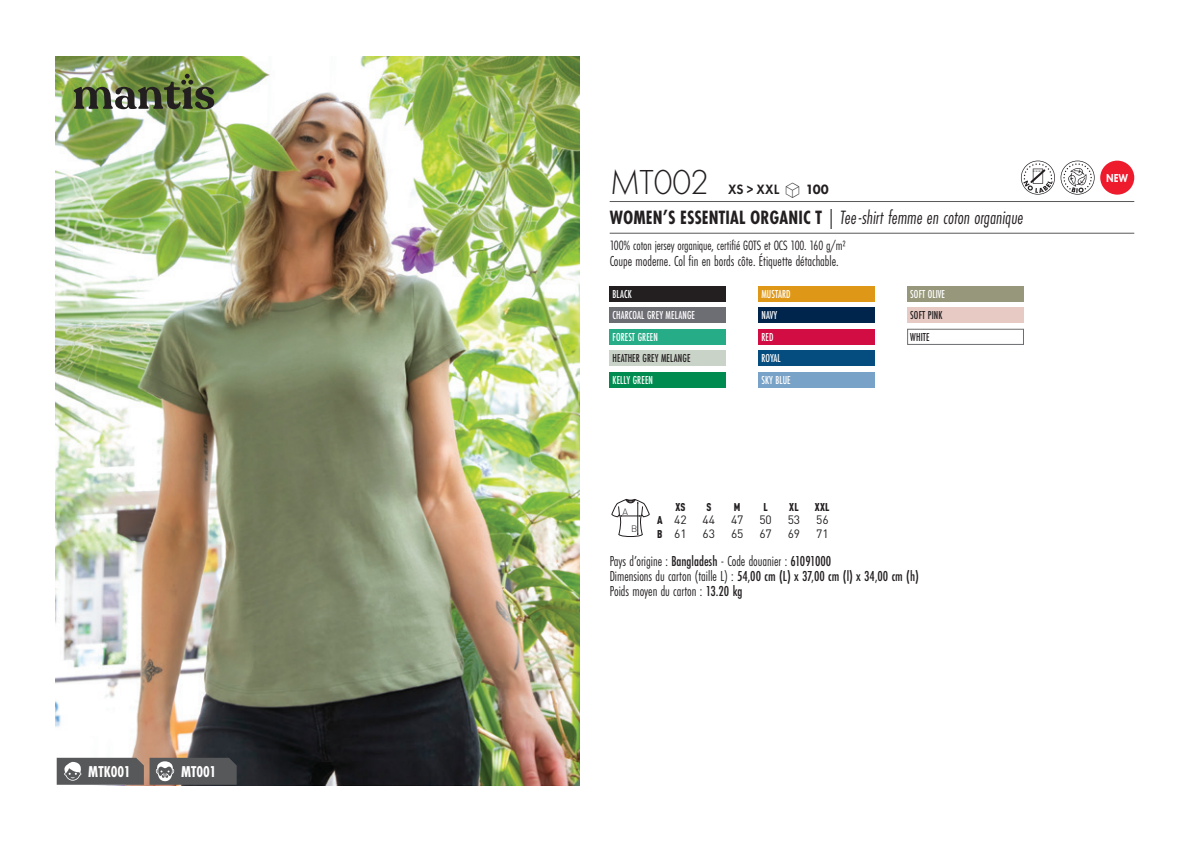
<style>
.page{position:relative;width:1191px;height:842px;background:#fff}
.page>*{position:absolute;margin:0;border:0;box-sizing:border-box;transform-origin:0 0}
.t1{font:300 36px "Futura PT";letter-spacing:-.015em;color:#231f20;scale:.95 1}
.t2{font:italic 20px "Futura PT Cond";color:#231f20;scale:.95 1}
.t3{font:700 16.4px "Futura PT Cond";letter-spacing:.005em;color:#fff;scale:.95 1}
.t4{font:15px "Futura PT Cond";color:#231f20;scale:.95 1}
.t5{font:500 15px "Futura PT Cond";color:#231f20;scale:.95 1}
.grammage_2020{font:14px "Futura PT Cond";letter-spacing:-.005em;color:#231f20;scale:.95 1}
.t6{font:600 14px "Futura PT";color:#231f20;scale:.95 1}
.Coloris_nuancier_bla{font:500 12px "Futura PT Cond";letter-spacing:.01em;color:#fff;scale:.9 1}
.Coloris_nuancier{font:500 12px "Futura PT Cond";letter-spacing:.01em;color:#231f20;scale:.9 1}
._88_tailles_tab_maig{font:12px "DIN Pro";color:#231f20}
.nuancier_bloc_packsh{font:800 12px "Futura PT";color:#fff;scale:.8 1}
._88_tailles_tab_maig-2{font:900 condensed 11.2px "DIN Pro";letter-spacing:.02em;color:#231f20;scale:.95 1}
.t7{font:300 9.2px "DIN";color:#231f20}
.s1{font-family:"Linotype Shapeshifter";font-weight:400;font-size:20px}
.s2{font-weight:800}
.s3{font-weight:700;font-style:normal}
.s4{font-weight:900;font-stretch:condensed;font-size:11.2px}
.s5{font-weight:500}
.s6{font-weight:400}
</style>
<div class="page">
<img style="left:55px;top:57px;width:524px;height:728px">
<img style="left:74px;top:74px;width:140px;height:35px">
<div style="left:609px;top:286px;width:117px;height:16px;background:#231f20"></div>
<div style="left:609px;top:307px;width:117px;height:16px;background:#6d6d74"></div>
<div style="left:609px;top:329px;width:117px;height:16px;background:#26ac87"></div>
<div style="left:609px;top:351px;width:117px;height:15px;background:#cad3c8"></div>
<div style="left:609px;top:372px;width:117px;height:16px;background:#008b50"></div>
<div style="left:758px;top:286px;width:116px;height:16px;background:#df9717"></div>
<div style="left:758px;top:307px;width:116px;height:16px;background:#00254c"></div>
<div style="left:758px;top:329px;width:116px;height:16px;background:#d20d44"></div>
<div style="left:758px;top:351px;width:116px;height:15px;background:#054d7e"></div>
<div style="left:758px;top:372px;width:116px;height:16px;background:#78a2c7"></div>
<div style="left:907px;top:286px;width:116px;height:16px;background:#97987b"></div>
<div style="left:907px;top:307px;width:116px;height:16px;background:#e7cac4"></div>
<div style="left:907px;top:329px;width:116px;height:16px;background:#fff;border:1px solid #6c6d70"></div>
<svg style="left:1021px;top:161px;width:73px;height:34px"></svg>
<div style="left:1100px;top:161px;width:34px;height:34px;background:#ee1b2d;border-radius:50%"></div>
<svg style="left:611px;top:499px;width:38px;height:38px"></svg>
<svg style="left:57px;top:758px;width:180px;height:27px;background:#666565"></svg>
<hr style="left:609px;top:201px;width:525px;height:1px;background:#57585a">
<hr style="left:609px;top:233px;width:525px;height:1px;background:#57585a">
<p class="t3" style="left:88px;top:762px;width:46px">MTK001</p>
<p class="t3" style="left:181px;top:762px;width:38px">MT001</p>
<p class="t1" style="left:610px;top:162px;width:106px">MT002</p>
<p class="t6" style="left:728px;top:181px;width:107px">XS &gt; XXL <span class="s1">S</span> <span class="s2">100</span></p>
<p class="t2" style="left:610px;top:206px;width:437px"><span class="s3">WOMEN’S ESSENTIAL ORGANIC T</span> | Tee-shirt femme en coton organique</p>
<p class="grammage_2020" style="left:609px;top:238px;width:250px">100% coton jersey organique, certifié GOTS et OCS 100. 160 g/m2</p>
<p class="t4" style="left:609px;top:253px;width:243px">Coupe moderne. Col fin en bords côte. Étiquette détachable.</p>
<p class="Coloris_nuancier_bla" style="left:612px;top:287px;width:23px">BLACK</p>
<p class="Coloris_nuancier_bla" style="left:612px;top:308px;width:93px">CHARCOAL GREY MELANGE</p>
<p class="Coloris_nuancier_bla" style="left:612px;top:330px;width:52px">FOREST GREEN</p>
<p class="Coloris_nuancier" style="left:612px;top:351px;width:88px">HEATHER GREY MELANGE</p>
<p class="Coloris_nuancier_bla" style="left:612px;top:373px;width:46px">KELLY GREEN</p>
<p class="Coloris_nuancier_bla" style="left:761px;top:287px;width:34px">MUSTARD</p>
<p class="Coloris_nuancier_bla" style="left:761px;top:308px;width:19px">NAVY</p>
<p class="Coloris_nuancier_bla" style="left:761px;top:330px;width:15px">RED</p>
<p class="Coloris_nuancier_bla" style="left:761px;top:351px;width:23px">ROYAL</p>
<p class="Coloris_nuancier_bla" style="left:761px;top:373px;width:34px">SKY BLUE</p>
<p class="t7" style="left:622px;top:506px;width:7px">A</p>
<p class="t7" style="left:631px;top:523px;width:8px">B</p>
<p class="_88_tailles_tab_maig-2" style="left:675px;top:498px;width:12px">XS</p>
<p class="_88_tailles_tab_maig-2" style="left:706px;top:498px;width:7px">S</p>
<p class="_88_tailles_tab_maig-2" style="left:734px;top:498px;width:8px">M</p>
<p class="_88_tailles_tab_maig-2" style="left:763px;top:498px;width:6px">L</p>
<p class="_88_tailles_tab_maig-2" style="left:789px;top:498px;width:12px">XL</p>
<p class="_88_tailles_tab_maig-2" style="left:815px;top:498px;width:17px">XXL</p>
<p class="_88_tailles_tab_maig" style="left:657px;top:510px;width:31px"><span class="s4">A</span> 42</p>
<p class="_88_tailles_tab_maig" style="left:702px;top:510px;width:14px">44</p>
<p class="_88_tailles_tab_maig" style="left:731px;top:510px;width:14px">47</p>
<p class="_88_tailles_tab_maig" style="left:759px;top:510px;width:14px">50</p>
<p class="_88_tailles_tab_maig" style="left:787px;top:510px;width:14px">53</p>
<p class="_88_tailles_tab_maig" style="left:816px;top:510px;width:14px">56</p>
<p class="_88_tailles_tab_maig" style="left:657px;top:524px;width:31px"><span class="s4">B</span> 61</p>
<p class="_88_tailles_tab_maig" style="left:702px;top:524px;width:14px">63</p>
<p class="_88_tailles_tab_maig" style="left:731px;top:524px;width:14px">65</p>
<p class="_88_tailles_tab_maig" style="left:759px;top:524px;width:14px">67</p>
<p class="_88_tailles_tab_maig" style="left:787px;top:524px;width:14px">69</p>
<p class="_88_tailles_tab_maig" style="left:816px;top:524px;width:14px">71</p>
<p class="Coloris_nuancier_bla" style="left:910px;top:287px;width:40px">SOFT OLIVE</p>
<p class="Coloris_nuancier" style="left:910px;top:308px;width:37px">SOFT PINK</p>
<p class="Coloris_nuancier" style="left:910px;top:330px;width:23px">WHITE</p>
<p class="t4" style="left:609px;top:552px;width:235px">Pays d’origine : <span class="s5">Bangladesh</span> - Code douanier : <span class="s5">61091000</span></p>
<p class="t5" style="left:609px;top:567px;width:327px"><span class="s6">Dimensions du carton (taille L) :</span> 54,00 cm (L) x 37,00 cm (l) x 34,00 cm (h)</p>
<p class="t4" style="left:609px;top:582px;width:141px">Poids moyen du carton : <span class="s5">13.20 kg</span></p>
<p class="nuancier_bloc_packsh" style="left:1106px;top:171px;width:29px">NEW</p>
</div>
